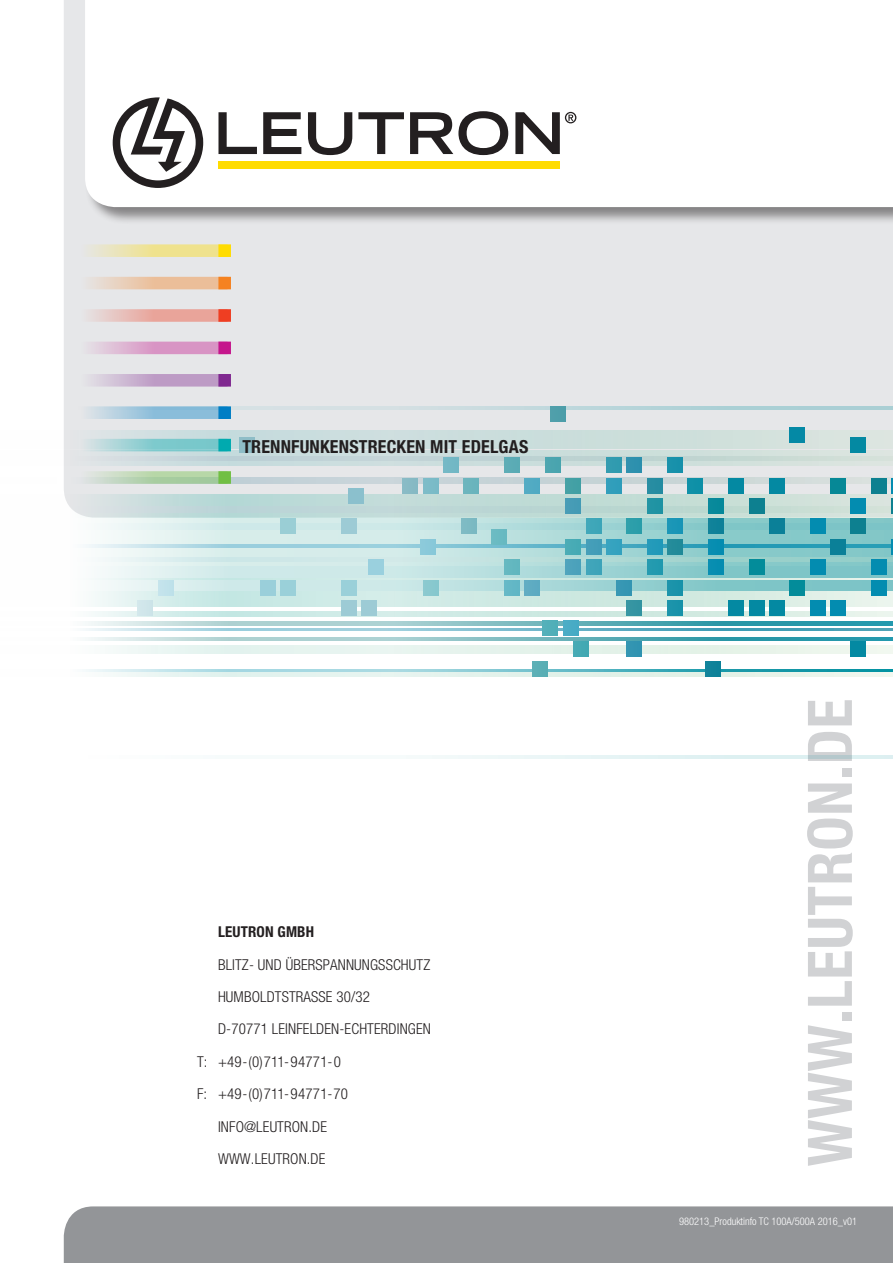
<style>
.page{position:relative;width:893px;height:1263px;background:#fff}
.page>*{position:absolute;margin:0;border:0;box-sizing:border-box;transform-origin:0 0}
.t1{font:700 condensed 61.5px "Helvetica Neue LT Std";letter-spacing:.01em;color:#d1d2d4}
.t2{font:700 condensed 18px "Helvetica Neue LT Std";letter-spacing:.01em;color:#231f20}
.t3{font:300 condensed 15px/32.4px "Helvetica Neue LT Std";letter-spacing:.01em;color:#231f20}
.t4{font:700 condensed 15px "Helvetica Neue LT Std";letter-spacing:.01em;color:#231f20}
.t5{font:300 condensed 10.5px "Helvetica Neue LT Std";color:#fff}
</style>
<div class="page">
<div style="left:64px;top:0;width:829px;height:494px;background:#e6e7e9"></div>
<div style="left:85px;top:0;width:808px;height:225px;background:#231f20;opacity:.5"></div>
<svg style="left:85px;top:0;width:808px;height:207px"></svg>
<div style="left:64px;top:1206px;width:829px;height:57px;background:#939598"></div>
<svg style="left:113px;top:97px;width:463px;height:91px"></svg>
<div style="left:218px;top:161px;width:342px;height:8px;background:#ffdc01"></div>
<svg style="left:64px;top:494px;width:829px;height:113px;background:#cbe3df"></svg>
<svg style="left:93px;top:612px;width:800px;height:5px;background:#cbe7e3"></svg>
<svg style="left:231px;top:478px;width:660px;height:5px;background:#c6d4d7"></svg>
<svg style="left:113px;top:645px;width:780px;height:8px;background:#e6f3ec"></svg>
<svg style="left:113px;top:672px;width:780px;height:5px;background:#e5f2ec"></svg>
<svg style="left:64px;top:518px;width:829px;height:48px;background:#b8dfdf"></svg>
<svg style="left:64px;top:507px;width:827px;height:5px;background:#c1d8d6"></svg>
<svg style="left:64px;top:524px;width:829px;height:6px;background:#b7dedf"></svg>
<svg style="left:64px;top:580px;width:829px;height:11px;background:#b2dcdd"></svg>
<svg style="left:64px;top:566px;width:829px;height:12px;background:#b5dede"></svg>
<svg style="left:64px;top:450px;width:829px;height:15px;background:#ccdddc"></svg>
<svg style="left:64px;top:430px;width:829px;height:18px;background:#cddedd"></svg>
<svg style="left:64px;top:558px;width:829px;height:3px;background:#c0e1df"></svg>
<svg style="left:64px;top:457px;width:829px;height:3px;background:#c0d4d5"></svg>
<svg style="left:85px;top:628px;width:808px;height:2px;background:#7fbecf"></svg>
<svg style="left:85px;top:669px;width:808px;height:3px;background:#75c2cd"></svg>
<svg style="left:231px;top:407px;width:662px;height:2px"></svg>
<svg style="left:64px;top:545px;width:827px;height:2px"></svg>
<svg style="left:88px;top:637px;width:805px;height:4px;background:#7bbcc3"></svg>
<svg style="left:88px;top:621px;width:805px;height:4px;background:#7cbcc3"></svg>
<svg style="left:891px;top:539px;width:2px;height:15px"></svg>
<svg style="left:891px;top:478px;width:2px;height:36px"></svg>
<div style="left:871px;top:580px;width:15px;height:15px;background:#038cb0"></div>
<div style="left:871px;top:559px;width:15px;height:16px;background:#038cb0"></div>
<div style="left:349px;top:488px;width:15px;height:15px;background:#8bc0cd"></div>
<div style="left:871px;top:478px;width:15px;height:15px;background:#0d8090"></div>
<div style="left:851px;top:641px;width:15px;height:15px;background:#0489a2"></div>
<div style="left:851px;top:519px;width:15px;height:15px;background:#0d8090"></div>
<div style="left:851px;top:498px;width:15px;height:16px;background:#038cb0"></div>
<div style="left:423px;top:580px;width:15px;height:15px;background:#89c8ce"></div>
<div style="left:830px;top:539px;width:16px;height:15px;background:#0b8098"></div>
<div style="left:769px;top:519px;width:15px;height:15px;background:#0b8098"></div>
<div style="left:851px;top:437px;width:15px;height:15px;background:#0489a2"></div>
<div style="left:830px;top:478px;width:16px;height:15px;background:#068896"></div>
<div style="left:810px;top:600px;width:15px;height:15px;background:#038cb0"></div>
<div style="left:830px;top:600px;width:16px;height:15px;background:#038cb0"></div>
<div style="left:810px;top:559px;width:15px;height:16px;background:#038cb0"></div>
<div style="left:810px;top:519px;width:15px;height:15px;background:#038cb0"></div>
<div style="left:790px;top:580px;width:15px;height:15px;background:#038c9a"></div>
<div style="left:790px;top:427px;width:15px;height:15px;background:#0489a5"></div>
<div style="left:545px;top:458px;width:15px;height:15px;background:#4ba5af"></div>
<div style="left:769px;top:478px;width:15px;height:15px;background:#0489a2"></div>
<div style="left:341px;top:580px;width:16px;height:15px;background:#9ad0d9"></div>
<div style="left:749px;top:559px;width:15px;height:16px;background:#038c9a"></div>
<div style="left:341px;top:519px;width:16px;height:15px;background:#9dcbd5"></div>
<div style="left:749px;top:498px;width:15px;height:16px;background:#0d8090"></div>
<div style="left:504px;top:458px;width:16px;height:15px;background:#5bacb5"></div>
<div style="left:728px;top:600px;width:16px;height:15px;background:#0489a2"></div>
<div style="left:749px;top:600px;width:15px;height:15px;background:#0489a2"></div>
<div style="left:769px;top:600px;width:15px;height:15px;background:#0489a2"></div>
<div style="left:492px;top:529px;width:15px;height:15px;background:#69bac2"></div>
<div style="left:525px;top:478px;width:15px;height:15px;background:#51abc3"></div>
<div style="left:728px;top:478px;width:16px;height:15px;background:#0489a2"></div>
<div style="left:627px;top:641px;width:15px;height:15px;background:#3194b1"></div>
<div style="left:708px;top:559px;width:15px;height:16px;background:#038cb0"></div>
<div style="left:708px;top:539px;width:15px;height:15px;background:#038cb0"></div>
<div style="left:708px;top:519px;width:15px;height:15px;background:#0b8098"></div>
<div style="left:708px;top:498px;width:15px;height:16px;background:#04889a"></div>
<div style="left:550px;top:407px;width:16px;height:15px;background:#4e9eaa"></div>
<div style="left:280px;top:580px;width:16px;height:15px;background:#9ad0d9"></div>
<div style="left:280px;top:519px;width:16px;height:15px;background:#9aced5"></div>
<div style="left:543px;top:621px;width:15px;height:15px;background:#52afb9"></div>
<div style="left:461px;top:519px;width:15px;height:15px;background:#7dbac3"></div>
<div style="left:368px;top:559px;width:15px;height:16px;background:#9ad0de"></div>
<div style="left:420px;top:539px;width:16px;height:15px;background:#8ac9d9"></div>
<div style="left:240px;top:437px;width:15px;height:15px;background:#8ebdc7"></div>
<div style="left:362px;top:600px;width:15px;height:15px;background:#9dcbd5"></div>
<div style="left:341px;top:600px;width:16px;height:15px;background:#9dcbd5"></div>
<div style="left:138px;top:600px;width:15px;height:15px;background:#d0e6ea"></div>
<div style="left:688px;top:478px;width:15px;height:15px;background:#0e90a7"></div>
<div style="left:443px;top:458px;width:16px;height:15px;background:#73b8c5"></div>
<div style="left:667px;top:600px;width:16px;height:15px;background:#1a93aa"></div>
<div style="left:667px;top:580px;width:16px;height:15px;background:#1a93aa"></div>
<div style="left:260px;top:580px;width:15px;height:15px;background:#9acfda"></div>
<div style="left:566px;top:559px;width:15px;height:16px;background:#4ca2bc"></div>
<div style="left:667px;top:539px;width:16px;height:15px;background:#228b99"></div>
<div style="left:667px;top:519px;width:16px;height:15px;background:#1996b7"></div>
<div style="left:464px;top:478px;width:15px;height:15px;background:#6bb5bd"></div>
<div style="left:667px;top:458px;width:16px;height:15px;background:#1891ab"></div>
<div style="left:647px;top:559px;width:15px;height:16px;background:#239aaf"></div>
<div style="left:158px;top:580px;width:15px;height:15px;background:#c1e2eb"></div>
<div style="left:525px;top:580px;width:15px;height:15px;background:#5eabc2"></div>
<div style="left:504px;top:580px;width:16px;height:15px;background:#63b7c6"></div>
<div style="left:647px;top:539px;width:15px;height:15px;background:#239ab9"></div>
<div style="left:706px;top:661px;width:15px;height:16px;background:#0b8098"></div>
<div style="left:647px;top:498px;width:15px;height:16px;background:#2094a3"></div>
<div style="left:573px;top:641px;width:15px;height:15px;background:#45aab4"></div>
<div style="left:647px;top:478px;width:15px;height:15px;background:#268da2"></div>
<div style="left:627px;top:600px;width:15px;height:15px;background:#3494a2"></div>
<div style="left:627px;top:519px;width:15px;height:15px;background:#2c9eaa"></div>
<div style="left:423px;top:478px;width:15px;height:15px;background:#7bbbc8"></div>
<div style="left:627px;top:458px;width:15px;height:15px;background:#2d90ae"></div>
<div style="left:616px;top:580px;width:16px;height:15px;background:#3696b3"></div>
<div style="left:504px;top:559px;width:16px;height:16px;background:#63b7c0"></div>
<div style="left:606px;top:539px;width:16px;height:15px;background:#35a3bf"></div>
<div style="left:532px;top:661px;width:16px;height:16px;background:#5aafb5"></div>
<div style="left:403px;top:478px;width:15px;height:15px;background:#87bac5"></div>
<div style="left:606px;top:478px;width:16px;height:15px;background:#309ebb"></div>
<div style="left:606px;top:458px;width:16px;height:15px;background:#319bb0"></div>
<div style="left:586px;top:559px;width:15px;height:16px;background:#3fa5ba"></div>
<div style="left:586px;top:539px;width:15px;height:15px;background:#449eb8"></div>
<div style="left:563px;top:621px;width:15px;height:15px;background:#49acc5"></div>
<div style="left:586px;top:519px;width:15px;height:15px;background:#3fa7b9"></div>
<div style="left:566px;top:539px;width:15px;height:15px;background:#48abb5"></div>
<div style="left:566px;top:498px;width:15px;height:16px;background:#469cb6"></div>
<div style="left:566px;top:478px;width:15px;height:15px;background:#43a0a5"></div>
<svg style="left:419px;top:756px;width:474px;height:2px"></svg>
<svg style="left:64px;top:471px;width:167px;height:13px;background:#bbd6b3"></svg>
<svg style="left:64px;top:439px;width:167px;height:12px;background:#93cfd2"></svg>
<svg style="left:64px;top:406px;width:167px;height:13px;background:#9ec6dd"></svg>
<svg style="left:64px;top:374px;width:167px;height:13px;background:#c6accd"></svg>
<svg style="left:64px;top:342px;width:167px;height:12px;background:#dba5cb"></svg>
<svg style="left:64px;top:309px;width:167px;height:13px;background:#e8b3ac"></svg>
<svg style="left:64px;top:277px;width:167px;height:12px;background:#eac6a9"></svg>
<svg style="left:64px;top:244px;width:167px;height:13px;background:#ede3a2"></svg>
<p class="t2" style="left:242px;top:436px;width:286px">TRENNFUNKENSTRECKEN MIT EDELGAS</p>
<p class="t4" style="left:218px;top:923px;width:98px">LEUTRON GMBH</p>
<p class="t3" style="left:218px;top:948px;width:49px">BLITZ- UND</p>
<p class="t3" style="left:286px;top:948px;width:17px">ÜBERSPANNUNGSSCHUTZ</p>
<p class="t3" style="left:218px;top:980px;width:17px">HUMBOLDTSTRASSE</p>
<p class="t3" style="left:336px;top:980px;width:35px">30/32</p>
<p class="t3" style="left:218px;top:1013px;width:68px">D-70771 LEINFELDEN</p>
<p class="t3" style="left:197px;top:1013px;width:163px;text-indent:142px">-ECHTERDINGEN<br>T: +49-(0)711-94771-0<br>F: +49-(0)711-94771-70<br>INFO</p>
<p class="t3" style="left:244px;top:1110px;width:21px">@LEUTRON</p>
<p class="t3" style="left:308px;top:1110px;width:12px">.DE</p>
<p class="t3" style="left:197px;top:1142px;width:15px">WWW</p>
<p class="t3" style="left:251px;top:1142px;width:12px">.LEUTRON</p>
<p class="t3" style="left:307px;top:1142px;width:12px">.DE</p>
<h1 class="t1" style="left:793px;top:1166px;width:469px;rotate:-90deg">WWW.LEUTRON.DE</h1>
<p class="t5" style="left:679px;top:1215px;width:179px">980213_PRODUKTINFO TC 100A/500A 2016_V01</p>
</div>
